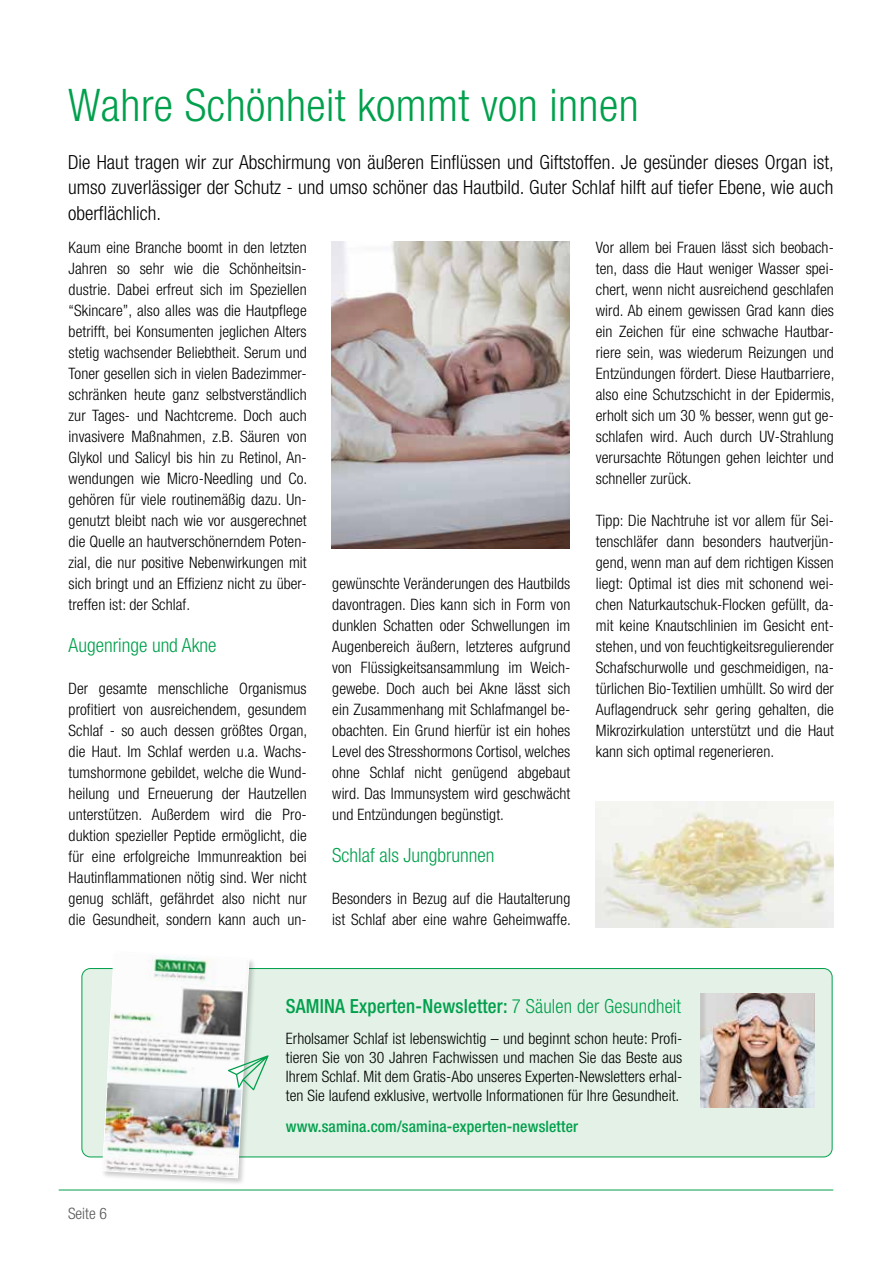
<style>
.page{position:relative;width:893px;height:1263px;background:#fff}
.page>*{position:absolute;margin:0;border:0;box-sizing:border-box;transform-origin:0 0}
.t1{font:300 condensed 45px "Helvetica Neue";letter-spacing:.01em;color:#00a04c}
.t2{font:300 condensed 19.5px/25.5px "Helvetica Neue";letter-spacing:.005em;color:#000;text-align:justify}
.t3{font:500 condensed 19.5px "Helvetica Neue";letter-spacing:.01em;color:#00a04c}
.t4{font:300 condensed 19.5px "Helvetica Neue";color:#00a04c}
.t5{font:300 condensed 15.75px/21px "Helvetica Neue";letter-spacing:.005em;color:#000;text-align:justify}
.t6{font:500 condensed 15.75px "Helvetica Neue";letter-spacing:.01em;color:#00a04c}
.t7{font:300 condensed 15.75px "Helvetica Neue";color:#58595b}
.s1{font-weight:300}
</style>
<div class="page">
<hr style="left:59px;top:1189px;width:774px;height:1px;background:#00a04c">
<img style="left:332px;top:241px;width:238px;height:308px">
<div style="left:82px;top:968px;width:750px;height:189px;background:#e3f1e6;border-radius:9px"></div>
<div style="left:82px;top:968px;width:750px;height:189px;border:1px solid #00a04c;border-radius:9px"></div>
<div style="left:101px;top:951px;width:156px;height:234px;background:#000;opacity:.2"></div>
<img style="left:102px;top:952px;width:167px;height:226px">
<img style="left:701px;top:994px;width:113px;height:113px">
<img style="left:595px;top:801px;width:238px;height:126px">
<h1 class="t1" style="left:68px;top:79px;width:572px">Wahre Schönheit kommt von innen</h1>
<p class="t2" style="left:68px;top:149px;width:767px">Die Haut tragen wir zur Abschirmung von äußeren Einflüssen und Giftstoffen. Je gesünder dieses Organ ist, umso zuverlässiger der Schutz - und umso schöner das Hautbild. Guter Schlaf hilft auf tiefer Ebene, wie auch oberflächlich.</p>
<p class="t5" style="left:69px;top:237px;width:240px">Kaum eine Branche boomt in den letzten Jahren so sehr wie die Schönheitsin&shy;dustrie. Dabei erfreut sich im Speziellen “Skincare”, also alles was die Hautpflege betrifft, bei Konsumenten jeglichen Alters stetig wachsender Beliebtheit. Serum und Toner gesellen sich in vielen Badezimmer&shy;schränken heute ganz selbstverständlich zur Tages- und Nachtcreme. Doch auch invasivere Maßnahmen, z.B. Säuren von Glykol und Salicyl bis hin zu Retinol, An&shy;wendungen wie Micro-Needling und Co. gehören für viele routinemäßig dazu. Un&shy;genutzt bleibt nach wie vor ausgerechnet die Quelle an hautverschönerndem Poten&shy;zial, die nur positive Nebenwirkungen mit sich bringt und an Effizienz nicht zu über&shy;treffen ist: der Schlaf.</p>
<p class="t4" style="left:69px;top:634px;width:149px">Augenringe und Akne</p>
<p class="t5" style="left:69px;top:678px;width:240px">Der gesamte menschliche Organismus profitiert von ausreichendem, gesundem Schlaf - so auch dessen größtes Organ, die Haut. Im Schlaf werden u.a. Wachs&shy;tumshormone gebildet, welche die Wund&shy;heilung und Erneuerung der Hautzellen unterstützen. Außerdem wird die Pro&shy;duktion spezieller Peptide ermöglicht, die für eine erfolgreiche Immunreaktion bei Hautinflammationen nötig sind. Wer nicht genug schläft, gefährdet also nicht nur die Gesundheit, sondern kann auch un-</p>
<p class="t5" style="left:332px;top:573px;width:240px">gewünschte Veränderungen des Hautbilds davontragen. Dies kann sich in Form von dunklen Schatten oder Schwellungen im Augenbereich äußern, letzteres aufgrund von Flüssigkeitsansammlung im Weich&shy;gewebe. Doch auch bei Akne lässt sich ein Zusammenhang mit Schlafmangel be&shy;obachten. Ein Grund hierfür ist ein hohes Level des Stresshormons Cortisol, welches ohne Schlaf nicht genügend abgebaut wird. Das Immunsystem wird geschwächt und Entzündungen begünstigt.</p>
<p class="t4" style="left:332px;top:844px;width:164px">Schlaf als Jungbrunnen</p>
<p class="t5" style="left:332px;top:888px;width:240px">Besonders in Bezug auf die Hautalterung ist Schlaf aber eine wahre Geheimwaffe.</p>
<p class="t5" style="left:596px;top:237px;width:240px">Vor allem bei Frauen lässt sich beobach&shy;ten, dass die Haut weniger Wasser spei&shy;chert, wenn nicht ausreichend geschlafen wird. Ab einem gewissen Grad kann dies ein Zeichen für eine schwache Hautbar&shy;riere sein, was wiederum Reizungen und Entzündungen fördert. Diese Hautbarriere, also eine Schutzschicht in der Epidermis, erholt sich um 30 % besser, wenn gut ge&shy;schlafen wird. Auch durch UV-Strahlung verursachte Rötungen gehen leichter und schneller zurück.</p>
<p class="t5" style="left:596px;top:510px;width:240px">Tipp: Die Nachtruhe ist vor allem für Sei&shy;tenschläfer dann besonders hautverjün&shy;gend, wenn man auf dem richtigen Kissen liegt: Optimal ist dies mit schonend wei&shy;chen Naturkautschuk-Flocken gefüllt, da&shy;mit keine Knautschlinien im Gesicht ent&shy;stehen, und von feuchtigkeitsregulierender Schafschurwolle und geschmeidigen, na&shy;türlichen Bio-Textilien umhüllt. So wird der Auflagendruck sehr gering gehalten, die Mikrozirkulation unterstützt und die Haut kann sich optimal regenerieren.</p>
<p class="t7" style="left:68px;top:1204px;width:41px">Seite 6</p>
<p class="t3" style="left:286px;top:995px;width:397px">SAMINA Experten-Newsletter: <span class="s1">7 Säulen der Gesundheit</span></p>
<p class="t5" style="left:286px;top:1029px;width:398px;line-height:18.9px">Erholsamer Schlaf ist lebenswichtig – und beginnt schon heute: Profi&shy;tieren Sie von 30 Jahren Fachwissen und machen Sie das Beste aus Ihrem Schlaf. Mit dem Gratis-Abo unseres Experten-Newsletters erhal&shy;ten Sie laufend exklusive, wertvolle Informationen für Ihre Gesundheit.</p>
<p class="t6" style="left:286px;top:1117px;width:294px">www.samina.com/samina-experten-newsletter</p>
</div>
